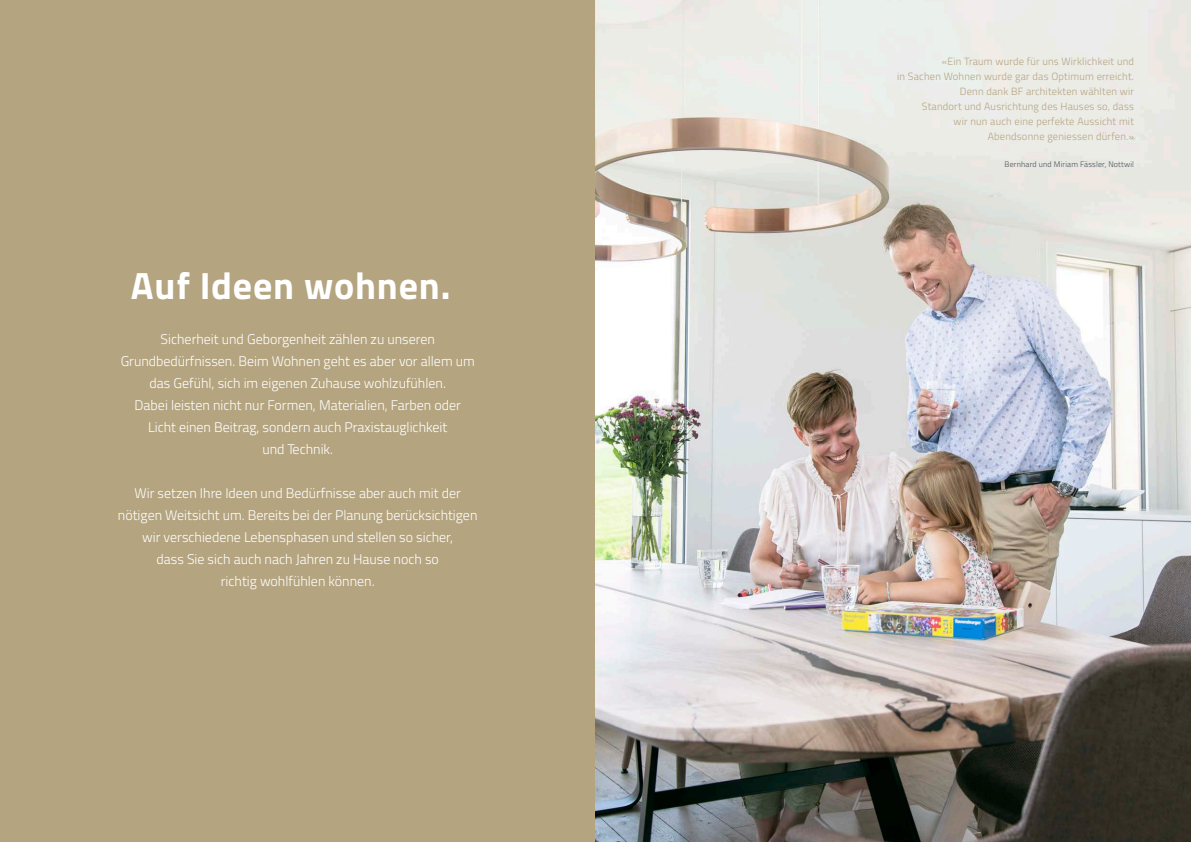
<style>
.page{position:relative;width:1191px;height:842px;background:#fff}
.page>*{position:absolute;margin:0;border:0;box-sizing:border-box;transform-origin:0 0}
.Titel_Gross{font:700 38px "Titillium Web";letter-spacing:.02em;color:#fff}
.Einleitungstext{font:300 14px/22px "Titillium Web";color:#fff;text-align:center}
.Einleitungstext-2{font:300 10.5px/15px "Titillium Web";letter-spacing:.02em;color:#b4a480;text-align:right}
.Einleitungstext-3{font:300 8px "Titillium Web";letter-spacing:.02em;color:#475259}
</style>
<div class="page">
<div style="left:0;top:0;width:595px;height:842px;background:#b4a480"></div>
<img style="left:595px;top:0;width:596px;height:842px">
<p class="Titel_Gross" style="left:131px;top:257px;width:321px">Auf Ideen wohnen.</p>
<p class="Einleitungstext" style="left:121px;top:327px;width:356px">Sicherheit und Geborgenheit zählen zu unseren Grundbedürfnissen. Beim Wohnen geht es aber vor allem um das Gefühl, sich im eigenen Zuhause wohlzufühlen.<br>Dabei leisten nicht nur Formen, Materialien, Farben oder Licht einen Beitrag, sondern auch Praxistauglichkeit<br>und Technik.</p>
<p class="Einleitungstext" style="left:118px;top:481px;width:361px">Wir setzen Ihre Ideen und Bedürfnisse aber auch mit der nötigen Weitsicht um. Bereits bei der Planung berücksichtigen wir verschiedene Lebensphasen und stellen so sicher,<br>dass Sie sich auch nach Jahren zu Hause noch so<br>richtig wohlfühlen können.</p>
<p class="Einleitungstext-2" style="left:897px;top:53px;width:238px">«Ein Traum wurde für uns Wirklichkeit und<br>in Sachen Wohnen wurde gar das Optimum erreicht.<br>Denn dank BF architekten wählten wir<br>Standort und Ausrichtung des Hauses so, dass<br>wir nun auch eine perfekte Aussicht mit Abendsonne geniessen dürfen.»</p>
<p class="Einleitungstext-3" style="left:1004px;top:158px;width:131px">Bernhard und Miriam Fässler, Nottwil</p>
</div>
